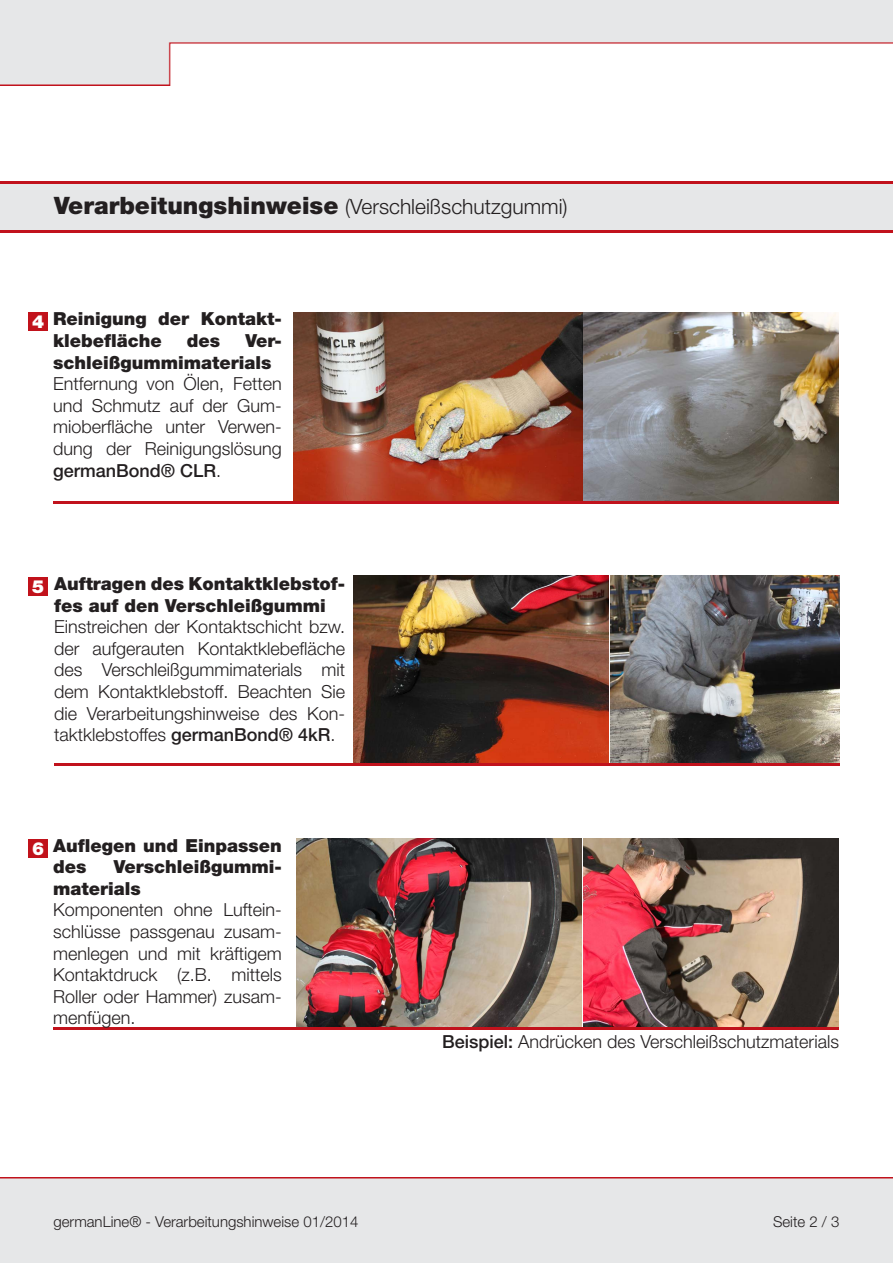
<style>
.page{position:relative;width:893px;height:1263px;background:#fff}
.page>*{position:absolute;margin:0;border:0;box-sizing:border-box;transform-origin:0 0}
.t1{font:300 21px "Helvetica Neue LT Pro";color:#231f20}
.t2{font:300 18px/21.6px "Helvetica Neue LT Pro";color:#231f20;text-align:justify}
.t3{font:900 18px/21.6px "Helvetica Neue LT Pro";color:#231f20}
.t4{font:900 18px "Helvetica Neue LT Pro";color:#fff}
.t5{font:300 15px "Helvetica Neue LT Pro";color:#231f20}
.s1{font-weight:900;font-size:24px}
.s2{font-weight:500}
</style>
<div class="page">
<img style="left:0;top:0;width:893px;height:86px">
<div style="left:0;top:1177px;width:893px;height:86px;background:#e6e7e8"></div>
<img style="left:0;top:182px;width:893px;height:50px">
<img style="left:584px;top:313px;width:255px;height:188px">
<img style="left:293px;top:313px;width:289px;height:188px">
<hr style="left:53px;top:501px;width:786px;height:2px;background:#c1121c">
<div style="left:29px;top:313px;width:19px;height:18px;background:#c1121b"></div>
<img style="left:354px;top:575px;width:486px;height:189px">
<hr style="left:54px;top:764px;width:786px;height:2px;background:#c1121c">
<div style="left:29px;top:577px;width:19px;height:19px;background:#c1121b"></div>
<img style="left:584px;top:839px;width:255px;height:188px">
<img style="left:296px;top:839px;width:285px;height:188px">
<hr style="left:53px;top:1027px;width:786px;height:2px;background:#c1121c">
<div style="left:29px;top:839px;width:19px;height:18px;background:#c1121b"></div>
<p class="t1" style="left:54px;top:194px;width:515px"><span class="s1">Verarbeitungshinweise</span> (Verschleißschutzgummi)</p>
<p class="t4" style="left:32px;top:311px;width:14px">4</p>
<p class="t3" style="left:53px;top:308px;width:230px">Reinigung der Kontakt&shy;klebefläche</p>
<p class="t3" style="left:53px;top:330px;width:230px;text-indent:192px">Ver&shy;schleißgummimaterials</p>
<p class="t2" style="left:53px;top:373px;width:230px">Entfernung von Ölen, Fetten und Schmutz auf der Gum&shy;mioberfläche unter Verwen&shy;dung der Reinigungslösung <span class="s2">germanBond® CLR</span>.</p>
<p class="t3" style="left:187px;top:330px;width:35px">des</p>
<p class="t4" style="left:32px;top:576px;width:14px">5</p>
<p class="t3" style="left:54px;top:573px;width:293px">Auftragen des Kontaktklebstof&shy;fes auf den Verschleißgummi</p>
<p class="t2" style="left:54px;top:616px;width:293px">Einstreichen der Kontaktschicht bzw. der aufgerauten Kontaktklebefläche des Verschleißgummimaterials mit dem Kontaktklebstoff. Beachten Sie die Verarbeitungshinweise des Kon&shy;taktklebstoffes <span class="s2">germanBond® 4kR</span>.</p>
<p class="t4" style="left:32px;top:837px;width:14px">6</p>
<p class="t3" style="left:53px;top:834px;width:230px">Auflegen und Einpassen des</p>
<p class="t3" style="left:53px;top:856px;width:230px;text-indent:61px">Verschleißgummi&shy;materials</p>
<p class="t2" style="left:53px;top:899px;width:230px">Komponenten ohne Luftein&shy;schlüsse passgenau zusam&shy;menlegen und mit kräftigem Kontaktdruck (z.B. mittels Roller oder Hammer) zusam&shy;menfügen.</p>
<p class="t2" style="left:442px;top:1030px;width:398px"><span class="s2">Beispiel:</span> Andrücken des Verschleißschutzmaterials</p>
<p class="t5" style="left:54px;top:1212px;width:306px">germanLine® - Verarbeitungshinweise 01/2014</p>
<p class="t5" style="left:773px;top:1212px;width:68px">Seite 2 / 3</p>
</div>
